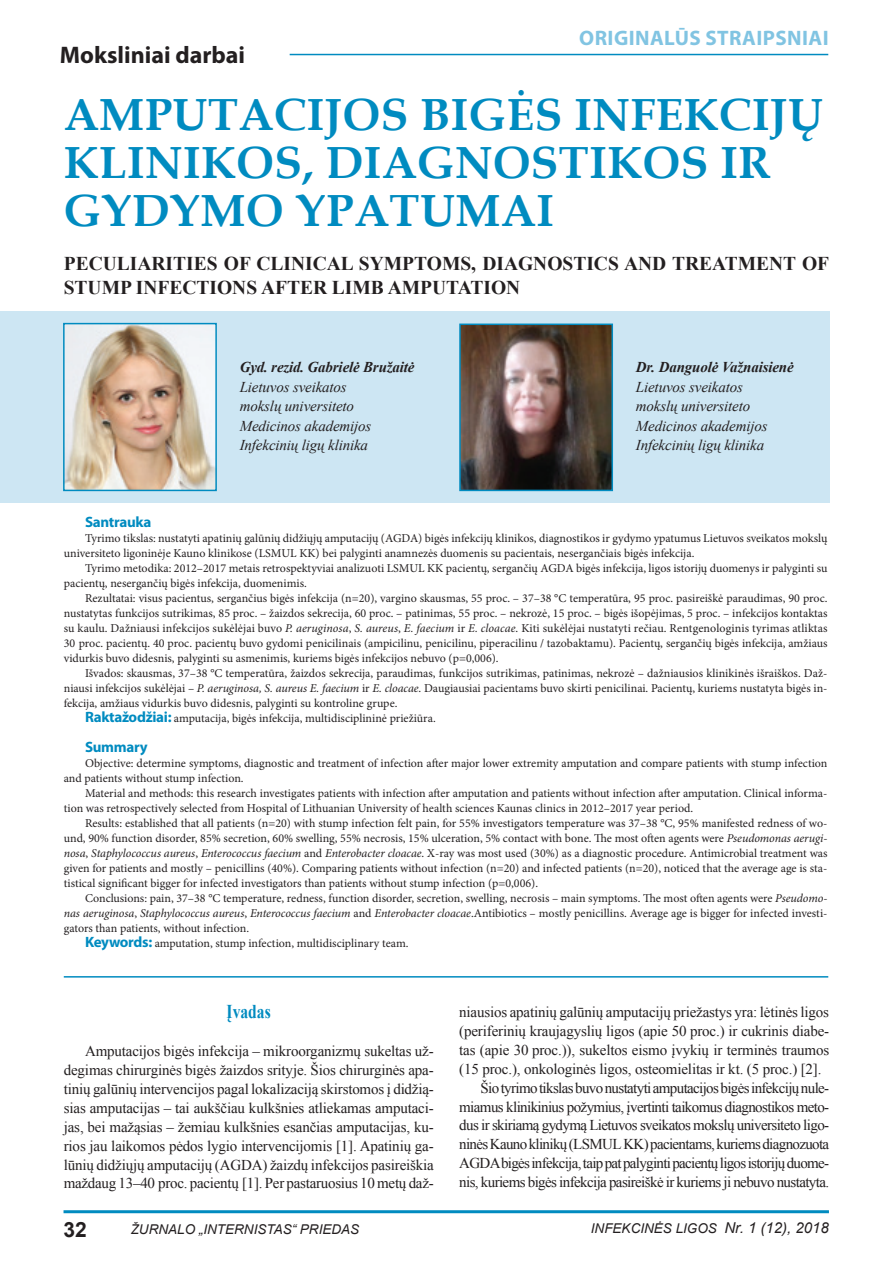
<style>
.page{position:relative;width:893px;height:1263px;background:#fff}
.page>*{position:absolute;margin:0;border:0;box-sizing:border-box;transform-origin:0 0}
.Pavadinimas{font:700 45px/48px "Book Antiqua";letter-spacing:.01em;color:#008bc0}
.t1{font:700 24px "Myriad Pro";color:#231f20}
.t2{font:700 21px "Myriad Pro";letter-spacing:.02em;color:#81c4e2}
.t3{font:700 21px "Arial";color:#231f20}
.Tekstas{font:700 19.5px/24px "Times New Roman";color:#231f20}
.Uzvardinimas{font:700 19.5px "Times New Roman";color:#008bc0;scale:.8 1}
.Tekstas-2{font:15px/18.9px "Times New Roman";letter-spacing:-.02em;color:#231f20;text-align:justify}
.Autoriai{font:italic 15px/19.5px "Times New Roman";letter-spacing:-.01em;color:#231f20}
.Autoriai-2{font:italic 700 15px "Times New Roman";letter-spacing:-.01em;color:#231f20}
.Tekstas-3{font:700 15px "Myriad Pro";letter-spacing:-.02em;color:#008bc0}
.t4{font:italic 13.5px "Arial";color:#231f20}
.Tekstas-4{font:12px/15px "Minion Pro";color:#231f20}
.s1{font-style:italic}
.s2{font-family:"Myriad Pro";font-weight:700;font-size:15px;color:#008bc0}
.s3{font-size:15px}
</style>
<div class="page">
<hr style="left:64px;top:1210px;width:765px;height:3px;background:#008bc0">
<hr style="left:64px;top:976px;width:764px;height:1px;background:#008bc0">
<div style="left:0;top:311px;width:829px;height:192px;background:#cde6f3"></div>
<img style="left:66px;top:326px;width:148px;height:162px">
<div style="left:63px;top:323px;width:154px;height:168px;border:2px solid #008bc0"></div>
<img style="left:462px;top:327px;width:148px;height:161px">
<div style="left:459px;top:324px;width:154px;height:167px;border:2px solid #008bc0"></div>
<hr style="left:290px;top:54px;width:538px;height:1px;background:#008bc0">
<p class="t1" style="left:60px;top:39px;width:187px">Moksliniai darbai</p>
<p class="t2" style="left:579px;top:25px;width:251px">ORIGINALŪS STRAIPSNIAI</p>
<p class="Pavadinimas" style="left:64px;top:91px;width:761px">AMPUTACIJOS BIGĖS INFEKCIJŲ<br>KLINIKOS, DIAGNOSTIKOS IR<br>GYDYMO YPATUMAI</p>
<p class="Tekstas" style="left:64px;top:250px;width:767px">PECULIARITIES OF CLINICAL SYMPTOMS, DIAGNOSTICS AND TREATMENT OF<br>STUMP INFECTIONS AFTER LIMB AMPUTATION</p>
<p class="Autoriai-2" style="left:240px;top:356px;width:176px">Gyd. rezid. Gabrielė Bružaitė</p>
<p class="Autoriai" style="left:240px;top:376px;width:109px">Lietuvos sveikatos</p>
<p class="Autoriai" style="left:240px;top:396px;width:133px">mokslų universiteto<br>Medicinos akademijos<br>Infekcinių ligų klinika</p>
<p class="Autoriai-2" style="left:636px;top:356px;width:159px">Dr. Danguolė Važnaisienė</p>
<p class="Autoriai" style="left:636px;top:376px;width:109px">Lietuvos sveikatos</p>
<p class="Autoriai" style="left:636px;top:396px;width:133px">mokslų universiteto<br>Medicinos akademijos<br>Infekcinių ligų klinika</p>
<p class="Tekstas-3" style="left:85px;top:512px;width:68px">Santrauka</p>
<p class="Tekstas-4" style="left:64px;top:530px;width:765px;text-indent:21px">Tyrimo tikslas: nustatyti apatinių galūnių didžiųjų amputacijų (AGDA) bigės infekcijų klinikos, diagnostikos ir gydymo ypatumus Lietuvos sveikatos mokslų universiteto ligoninėje Kauno klinikose (LSMUL KK) bei palyginti anamnezės duomenis su pacientais, nesergančiais bigės infekcija.</p>
<p class="Tekstas-4" style="left:64px;top:560px;width:765px;text-indent:21px">Tyrimo metodika: 2012–2017 metais retrospektyviai analizuoti LSMUL KK pacientų, sergančių AGDA bigės infekcija, ligos istorijų duomenys ir palyginti su pacientų, nesergančių bigės infekcija, duomenimis.</p>
<p class="Tekstas-4" style="left:64px;top:590px;width:765px;text-align:justify;text-indent:21px">Rezultatai: visus pacientus, sergančius bigės infekcija (n=20), vargino skausmas, 55 proc. – 37–38 °C temperatūra, 95 proc. pasireiškė paraudimas, 90 proc. nustatytas funkcijos sutrikimas, 85 proc. – žaizdos sekrecija, 60 proc. – patinimas, 55 proc. – nekrozė, 15 proc. – bigės išopėjimas, 5 proc. – infekcijos kontaktas su kaulu. Dažniausi infekcijos sukėlėjai buvo <span class="s1">P. aeruginosa</span>, <span class="s1">S. aureus</span>, <span class="s1">E. faecium</span> ir <span class="s1">E. cloacae</span>. Kiti sukėlėjai nustatyti rečiau. Rentgenologinis tyrimas atliktas 30 proc. pacientų. 40 proc. pacientų buvo gydomi penicilinais (ampicilinu, penicilinu, piperacilinu / tazobaktamu). Pacientų, sergančių bigės infekcija, amžiaus vidurkis buvo didesnis, palyginti su asmenimis, kuriems bigės infekcijos nebuvo (p=0,006).</p>
<p class="Tekstas-4" style="left:64px;top:665px;width:765px;text-align:justify;text-indent:21px">Išvados: skausmas, 37–38 °C temperatūra, žaizdos sekrecija, paraudimas, funkcijos sutrikimas, patinimas, nekrozė – dažniausios klinikinės išraiškos. Daž&shy;niausi infekcijos sukėlėjai – <span class="s1">P. aeruginosa, S. aureus E. faecium</span> ir <span class="s1">E. cloacae</span>. Daugiausiai pacientams buvo skirti penicilinai. Pacientų, kuriems nustatyta bigės in&shy;fekcija, amžiaus vidurkis buvo didesnis, palyginti su kontroline grupe.</p>
<p class="Tekstas-4" style="left:85px;top:710px;width:352px"><span class="s2">Raktažodžiai:</span> amputacija, bigės infekcija, multidisciplininė priežiūra.</p>
<p class="Tekstas-3" style="left:85px;top:737px;width:64px">Summary</p>
<p class="Tekstas-4" style="left:64px;top:755px;width:765px;text-indent:21px">Objective: determine symptoms, diagnostic and treatment of infection after major lower extremity amputation and compare patients with stump infection and patients without stump infection.</p>
<p class="Tekstas-4" style="left:64px;top:785px;width:765px;text-indent:21px">Material and methods: this research investigates patients with infection after amputation and patients without infection after amputation. Clinical informa&shy;tion was retrospectively selected from Hospital of Lithuanian University of health sciences Kaunas clinics in 2012–2017 year period.</p>
<p class="Tekstas-4" style="left:64px;top:815px;width:765px;text-align:justify;text-indent:21px">Results: established that all patients (n=20) with stump infection felt pain, for 55% investigators temperature was 37–38 °C, 95% manifested redness of wo&shy;und, 90% function disorder, 85% secretion, 60% swelling, 55% necrosis, 15% ulceration, 5% contact with bone. The most often agents were <span class="s1">Pseudomonas aerugi&shy;nosa</span>, <span class="s1">Staphylococcus aureus</span>, <span class="s1">Enterococcus faecium</span> and <span class="s1">Enterobacter cloacae</span>. X-ray was most used (30%) as a diagnostic procedure. Antimicrobial treatment was given for patients and mostly – penicillins (40%). Comparing patients without infection (n=20) and infected patients (n=20), noticed that the average age is sta&shy;tistical significant bigger for infected investigators than patients without stump infection (p=0,006).</p>
<p class="Tekstas-4" style="left:64px;top:890px;width:765px;text-align:justify;text-indent:21px">Conclusions: pain, 37–38 °C temperature, redness, function disorder, secretion, swelling, necrosis – main symptoms. The most often agents were <span class="s1">Pseudomo&shy;nas aeruginosa</span>, <span class="s1">Staphylococcus aureus</span>, <span class="s1">Enterococcus faecium</span> and <span class="s1">Enterobacter cloacae</span>.Antibiotics – mostly penicillins. Average age is bigger for infected investi&shy;gators than patients, without infection.</p>
<p class="Tekstas-4" style="left:85px;top:935px;width:325px"><span class="s2">Keywords:</span> amputation, stump infection, multidisciplinary team.</p>
<p class="Uzvardinimas" style="left:227px;top:998px;width:57px">Įvadas</p>
<p class="Tekstas-2" style="left:64px;top:1041px;width:372px;text-indent:21px">Amputacijos bigės infekcija – mikroorganizmų sukeltas už&shy;degimas chirurginės bigės žaizdos srityje. Šios chirurginės apa&shy;tinių galūnių intervencijos pagal lokalizaciją skirstomos į didžią&shy;sias amputacijas – tai aukščiau kulkšnies atliekamas amputaci&shy;jas, bei mažąsias – žemiau kulkšnies esančias amputacijas, ku&shy;rios jau laikomos pėdos lygio intervencijomis [1]. Apatinių ga&shy;lūnių didžiųjų amputacijų (AGDA) žaizdų infekcijos pasireiškia maždaug 13–40 proc. pacientų [1]. Per pastaruosius 10 metų daž-</p>
<p class="Tekstas-2" style="left:459px;top:1002px;width:371px">niausios apatinių galūnių amputacijų priežastys yra: lėtinės ligos (periferinių kraujagyslių ligos (apie 50 proc.) ir cukrinis diabe&shy;tas (apie 30 proc.)), sukeltos eismo įvykių ir terminės traumos (15 proc.), onkologinės ligos, osteomielitas ir kt. (5 proc.) [2].</p>
<p class="Tekstas-2" style="left:459px;top:1078px;width:372px;text-indent:21px">Šio tyrimo tikslas buvo nustatyti amputacijos bigės infekcijų nule&shy;miamus klinikinius požymius, įvertinti taikomus diagnostikos meto&shy;dus ir skiriamą gydymą Lietuvos sveikatos mokslų universiteto ligo&shy;ninės Kauno klinikų (LSMUL KK) pacientams, kuriems diagnozuota AGDA bigės infekcija, taip pat palyginti pacientų ligos istorijų duome&shy;nis, kuriems bigės infekcija pasireiškė ir kuriems ji nebuvo nustatyta.</p>
<h3 class="t3" style="left:64px;top:1216px;width:25px">32</h3>
<p class="t4" style="left:131px;top:1221px;width:230px">ŽURNALO „INTERNISTAS“ PRIEDAS</p>
<p class="t4" style="left:591px;top:1219px;width:240px">INFEKCINĖS LIGOS <span class="s3">Nr. 1 (12), 2018</span></p>
</div>
